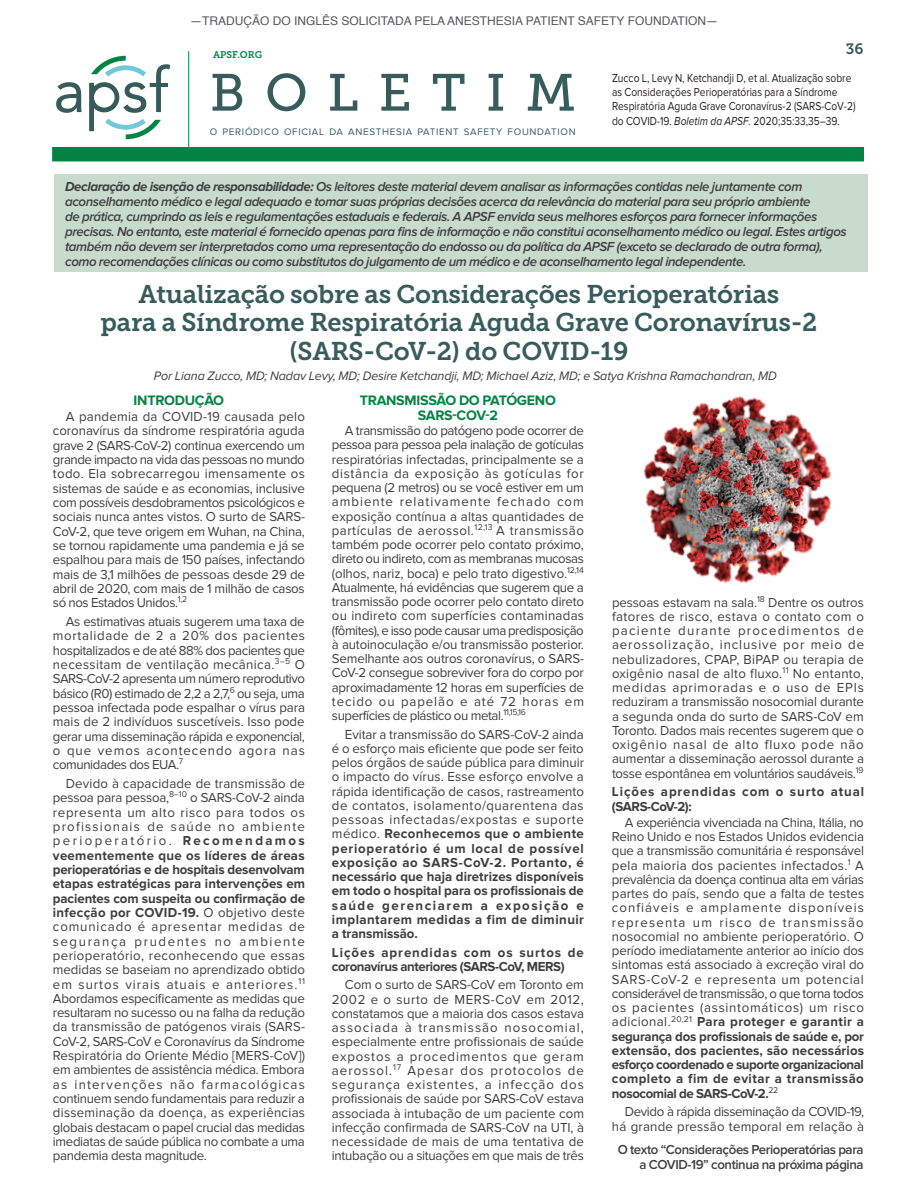
<style>
.page{position:relative;width:918px;height:1188px;background:#fff}
.page>*{position:absolute;margin:0;border:0;box-sizing:border-box;transform-origin:0 0}
.t1{font:52.2px "Museo Slab 500";letter-spacing:.38em;color:#385c5c}
.Headline{font:25.5px/28.5px "Museo Slab 700";letter-spacing:-.01em;color:#385c5c;text-align:center}
.t2{font:15px "Museo Slab 700";color:#385c5c}
.Subheads_green{font:700 14.25px/14.2px "Proxima Nova";letter-spacing:-.02em;color:#038445;text-align:center}
.Body_Copy{font:13.5px/14.2px "Proxima Nova";letter-spacing:-.02em;color:#3e3e3f;text-align:justify}
.bulleted_body_-no_bu{font:italic 600 13.5px/15px "Proxima Nova";letter-spacing:-.03em;color:#3e3e3f}
.Continued_Heading_en{font:600 13.5px/14.2px "Proxima Nova";letter-spacing:-.03em;color:#3e3e3f;text-align:right}
.sub-subhead{font:700 13.5px/14.2px "Proxima Nova";letter-spacing:-.03em;color:#3e3e3f}
.sub-subhead-2{font:700 13.5px/14.2px "Proxima Nova";letter-spacing:.065em;color:#3e3e3f}
.Byline{font:italic 12.75px "Proxima Nova";letter-spacing:-.01em;color:#3e3e3f}
.t3{font:12px/14.1px "Proxima Nova";color:#231f20;scale:.85 1}
.t4{font:12px "Helvetica";color:#57585a}
.t5{font:9.9px "Proxima Nova";letter-spacing:.075em;color:#385c5c}
.t6{font:9.6px "Museo Slab 700";color:#038445}
.s1{font-style:italic}
.s2{font-weight:700}
</style>
<div class="page">
<svg style="left:56px;top:82px;width:26px;height:31px"></svg>
<svg style="left:89px;top:56px;width:81px;height:83px"></svg>
<div style="left:52px;top:147px;width:812px;height:14px;background:#038445"></div>
<hr style="left:188px;top:51px;width:1px;height:96px;background:#038445">
<div style="left:54px;top:174px;width:813px;height:98px;background:#c9dbcc"></div>
<img style="left:643px;top:396px;width:189px;height:188px">
<p class="t4" style="left:190px;top:11px;width:530px">—TRADUÇÃO DO INGLÊS SOLICITADA PELA ANESTHESIA PATIENT SAFETY FOUNDATION—</p>
<p class="t6" style="left:213px;top:49px;width:50px">APSF.ORG</p>
<p class="t2" style="left:846px;top:40px;width:19px">36</p>
<p class="t1" style="left:210px;top:64px;width:368px">BOLETIM</p>
<p class="t5" style="left:210px;top:126px;width:367px">O PERIÓDICO OFICIAL DA ANESTHESIA PATIENT SAFETY FOUNDATION</p>
<p class="t3" style="left:612px;top:71px;width:288px">Zucco L, Levy N, Ketchandji D, et al. Atualização sobre as Considerações Perioperatórias para a Síndrome Respiratória Aguda Grave Coronavírus-2 (SARS-CoV-2) do COVID-19. <span class="s1">Boletim da APSF.</span> 2020;35:33,35–39.</p>
<p class="bulleted_body_-no_bu" style="left:65px;top:179px;width:783px"><span class="s2">Declaração de isenção de responsabilidade:</span> Os leitores deste material devem analisar as informações contidas nele juntamente com aconselhamento médico e legal adequado e tomar suas próprias decisões acerca da relevância do material para seu próprio ambiente<br>de prática, cumprindo as leis e regulamentações estaduais e federais. A APSF envida seus melhores esforços para fornecer informações precisas. No entanto, este material é fornecido apenas para fins de informação e não constitui aconselhamento médico ou legal. Estes artigos também não devem ser interpretados como uma representação do endosso ou da política da APSF (exceto se declarado de outra forma), como recomendações clínicas ou como substitutos do julgamento de um médico e de aconselhamento legal independente.</p>
<p class="Headline" style="left:101px;top:280px;width:718px">Atualização sobre as Considerações Perioperatórias<br>para a Síndrome Respiratória Aguda Grave Coronavírus-2 (SARS-CoV-2) do COVID-19</p>
<p class="Byline" style="left:154px;top:369px;width:624px">Por Liana Zucco, MD; Nadav Levy, MD; Desire Ketchandji, MD; Michael Aziz, MD; e Satya Krishna Ramachandran, MD</p>
<p class="Subheads_green" style="left:360px;top:394px;width:198px">TRANSMISSÃO DO PATÓGENO<br>SARS-COV-2</p>
<p class="Body_Copy" style="left:332px;top:424px;width:254px;text-indent:13px">A transmissão do patógeno pode ocorrer de pessoa para pessoa pela inalação de gotículas respiratórias infectadas, principalmente se a distância da exposição às gotículas for pequena (2 metros) ou se você estiver em um ambiente relativamente fechado com exposição contínua a altas quantidades de partículas de aerossol.<sup>12,13</sup> A transmissão também pode ocorrer pelo contato próximo, direto ou indireto, com as membranas mucosas (olhos, nariz, boca) e pelo trato digestivo.<sup>12,14<br></sup>Atualmente, há evidências que sugerem que a transmissão pode ocorrer pelo contato direto ou indireto com superfícies contaminadas (fômites), e isso pode causar uma predisposição à autoinoculação e/ou transmissão posterior.<br>Semelhante aos outros coronavírus, o SARS-CoV-2 consegue sobreviver fora do corpo por aproximadamente 12 horas em superfícies de tecido ou papelão e até 72 horas em superfícies de plástico ou metal.<sup>11,15,16</sup></p>
<p class="Body_Copy" style="left:332px;top:727px;width:254px;text-indent:13px">Evitar a transmissão do SARS-CoV-2 ainda é o esforço mais eficiente que pode ser feito pelos órgãos de saúde pública para diminuir o impacto do vírus. Esse esforço envolve a rápida identificação de casos, rastreamento de contatos, isolamento/quarentena das pessoas infectadas/expostas e suporte médico. <span class="s2">Reconhecemos que o ambiente perioperatório é um local de possível exposição ao SARS-CoV-2. Portanto, é necessário que haja diretrizes disponíveis em todo o hospital para os profissionais de saúde gerenciarem a exposição e implantarem medidas a fim de diminuir a transmissão.</span></p>
<p class="sub-subhead" style="left:332px;top:945px;width:254px">Lições aprendidas com os surtos de coronavírus anteriores (SARS-CoV, MERS)</p>
<p class="Body_Copy" style="left:332px;top:978px;width:254px;text-indent:13px">Com o surto de SARS-CoV em Toronto em 2002 e o surto de MERS-CoV em 2012, constatamos que a maioria dos casos estava associada à transmissão nosocomial, especialmente entre profissionais de saúde expostos a procedimentos que geram aerossol.<sup>17</sup> Apesar dos protocolos de segurança existentes, a infecção dos profissionais de saúde por SARS-CoV estava associada à intubação de um paciente com infecção confirmada de SARS-CoV na UTI, à necessidade de mais de uma tentativa de intubação ou a situações em que mais de três</p>
<p class="Subheads_green" style="left:134px;top:394px;width:92px">INTRODUÇÃO</p>
<p class="Body_Copy" style="left:53px;top:409px;width:254px;text-indent:13px">A pandemia da COVID-19 causada pelo coronavírus da síndrome respiratória aguda grave 2 (SARS-CoV-2) continua exercendo um grande impacto na vida das pessoas no mundo todo. Ela sobrecarregou imensamente os sistemas de saúde e as economias, inclusive com possíveis desdobramentos psicológicos e sociais nunca antes vistos. O surto de SARS-CoV-2, que teve origem em Wuhan, na China, se tornou rapidamente uma pandemia e já se espalhou para mais de 150 países, infectando mais de 3,1 milhões de pessoas desde 29 de abril de 2020, com mais de 1 milhão de casos só nos Estados Unidos.<sup>1,2</sup></p>
<p class="Body_Copy" style="left:53px;top:614px;width:254px;text-indent:13px">As estimativas atuais sugerem uma taxa de mortalidade de 2 a 20% dos pacientes hospitalizados e de até 88% dos pacientes que necessitam de ventilação mecânica.<sup>3–5</sup> O SARS-CoV-2 apresenta um número reprodutivo básico (R0) estimado de 2,2 a 2,7,<sup>6</sup> ou seja, uma pessoa infectada pode espalhar o vírus para mais de 2 indivíduos suscetíveis. Isso pode gerar uma disseminação rápida e exponencial, o que vemos acontecendo agora nas comunidades dos EUA.<sup>7</sup></p>
<p class="Body_Copy" style="left:53px;top:776px;width:254px;text-indent:13px">Devido à capacidade de transmissão de pessoa para pessoa,<sup>8–10</sup> o SARS-CoV-2 ainda representa um alto risco para todos os profissionais de saúde no ambiente perioperatório. <span class="s2">Recomendamos veementemente que os líderes de áreas perioperatórias e de hospitais desenvolvam etapas estratégicas para intervenções em pacientes com suspeita ou confirmação de infecção por COVID-19.</span> O objetivo deste comunicado é apresentar medidas de segurança prudentes no ambiente perioperatório, reconhecendo que essas medidas se baseiam no aprendizado obtido em surtos virais atuais e anteriores.<sup>11<br></sup>Abordamos especificamente as medidas que resultaram no sucesso ou na falha da redução da transmissão de patógenos virais (SARS-CoV-2, SARS-CoV e Coronavírus da Síndrome Respiratória do Oriente Médio [MERS-CoV]) em ambientes de assistência médica. Embora as intervenções não farmacológicas continuem sendo fundamentais para reduzir a disseminação da doença, as experiências globais destacam o papel crucial das medidas imediatas de saúde pública no combate a uma pandemia desta magnitude.</p>
<p class="Body_Copy" style="left:612px;top:595px;width:254px">pessoas estavam na sala.<sup>18</sup> Dentre os outros fatores de risco, estava o contato com o paciente durante procedimentos de aerossolização, inclusive por meio de nebulizadores, CPAP, BiPAP ou terapia de oxigênio nasal de alto fluxo.<sup>11</sup> No entanto, medidas aprimoradas e o uso de EPIs reduziram a transmissão nosocomial durante a segunda onda do surto de SARS-CoV em Toronto. Dados mais recentes sugerem que o oxigênio nasal de alto fluxo pode não aumentar a disseminação aerossol durante a tosse espontânea em voluntários saudáveis.<sup>19</sup></p>
<p class="sub-subhead-2" style="left:612px;top:785px;width:254px">Lições aprendidas com o surto atual (SARS-CoV-2):</p>
<p class="Body_Copy" style="left:612px;top:816px;width:254px;text-indent:13px">A experiência vivenciada na China, Itália, no Reino Unido e nos Estados Unidos evidencia que a transmissão comunitária é responsável pela maioria dos pacientes infectados.<sup>1</sup> A prevalência da doença continua alta em várias partes do país, sendo que a falta de testes confiáveis e amplamente disponíveis representa um risco de transmissão nosocomial no ambiente perioperatório. O período imediatamente anterior ao início dos sintomas está associado à excreção viral do SARS-CoV-2 e representa um potencial considerável de transmissão, o que torna todos os pacientes (assintomáticos) um risco adicional.<sup>20,21</sup> <span class="s2">Para proteger e garantir a segurança dos profissionais de saúde e, por extensão, dos pacientes, são necessários esforço coordenado e suporte organizacional completo a fim de evitar a transmissão nosocomial de SARS-CoV-2.</span><sup>22</sup></p>
<p class="Body_Copy" style="left:612px;top:1105px;width:254px;text-align:right">Devido à rápida disseminação da COVID-19, há grande pressão temporal em relação à</p>
<p class="Continued_Heading_en" style="left:618px;top:1143px;width:247px">O texto “Considerações Perioperatórias para a COVID-19” continua na próxima página</p>
</div>
